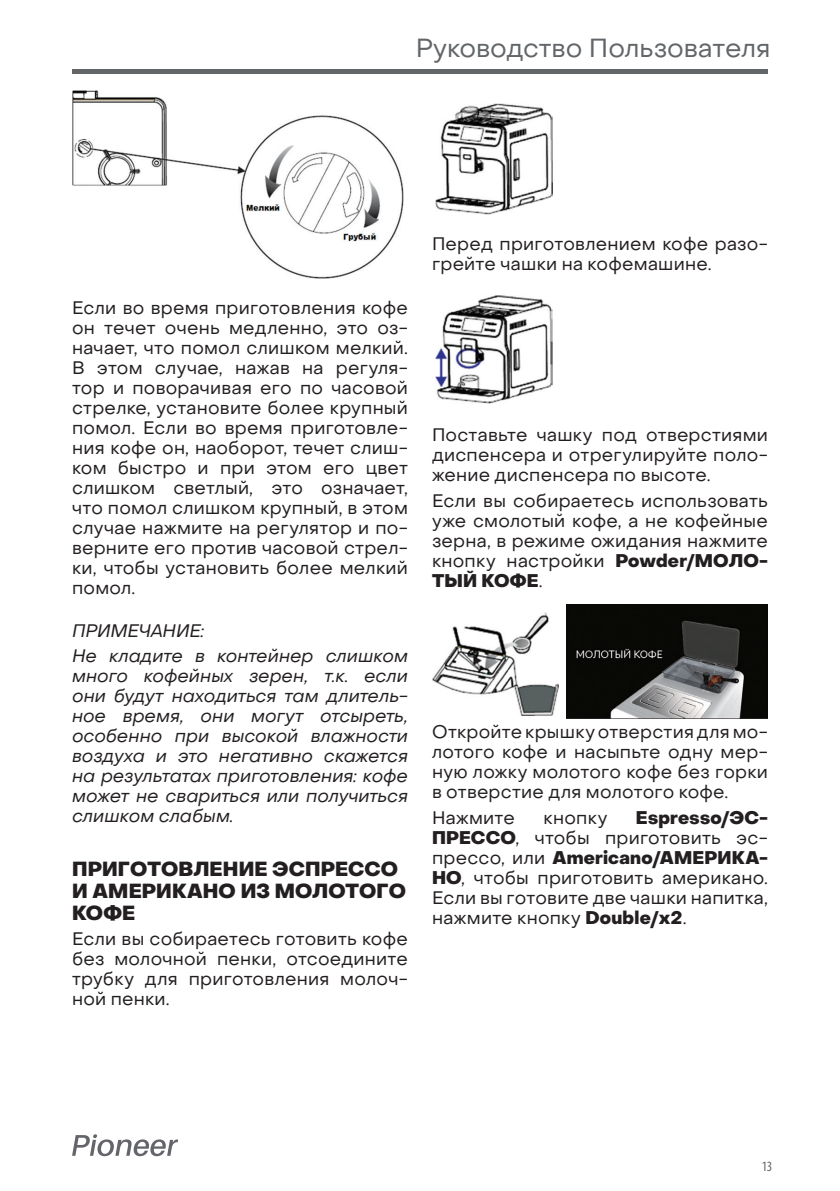
<style>
.page{position:relative;width:840px;height:1191px;background:#fff}
.page>*{position:absolute;margin:0;border:0;box-sizing:border-box;transform-origin:0 0}
.t1{font:26px "Object Sans";color:#626669}
.Заголовки{font:800 20px/22px "Object Sans";letter-spacing:.005em;color:#231f20}
.Основной_текстовый_б{font:18px/20px "Object Sans";letter-spacing:.015em;color:#231f20;text-align:justify}
.Примечание{font:italic 18px/20px "Object Sans";letter-spacing:-.005em;color:#231f20;text-align:justify}
.t2{font:condensed 14.2px "Myriad Pro";color:#626669}
.s1{font-weight:800}
</style>
<div class="page">
<hr style="left:72px;top:69px;width:695px;height:4px;background:#626669">
<svg style="left:72px;top:1134px;width:106px;height:22px"></svg>
<img style="left:72px;top:91px;width:331px;height:187px">
<img style="left:435px;top:104px;width:117px;height:110px">
<img style="left:435px;top:295px;width:117px;height:108px">
<img style="left:432px;top:612px;width:126px;height:103px">
<img style="left:566px;top:604px;width:201px;height:114px">
<h1 class="t1" style="left:415px;top:32px;width:356px">Руководство Пользователя</h1>
<p class="Основной_текстовый_б" style="left:72px;top:298px;width:337px">Если во время приготовления кофе он течет очень медленно, это оз&shy;начает, что помол слишком мелкий.<br>В этом случае, нажав на регуля&shy;тор и поворачивая его по часовой стрелке, установите более крупный помол. Если во время приготовле&shy;ния кофе он, наоборот, течет слиш&shy;ком быстро и при этом его цвет слишком светлый, это означает, что помол слишком крупный, в этом случае нажмите на регулятор и по&shy;верните его против часовой стрел&shy;ки, чтобы установить более мелкий помол.</p>
<p class="Примечание" style="left:72px;top:620px;width:134px">ПРИМЕЧАНИЕ:</p>
<p class="Примечание" style="left:72px;top:646px;width:337px">Не кладите в контейнер слишком много кофейных зерен, т.к. если они будут находиться там длитель&shy;ное время, они могут отсыреть, особенно при высокой влажности воздуха и это негативно скажется на результатах приготовления: кофе может не свариться или получиться слишком слабым.</p>
<p class="Заголовки" style="left:72px;top:858px;width:335px">ПРИГОТОВЛЕНИЕ ЭСПРЕССО<br>И АМЕРИКАНО ИЗ МОЛОТОГО<br>КОФЕ</p>
<p class="Основной_текстовый_б" style="left:72px;top:929px;width:337px">Если вы собираетесь готовить кофе без молочной пенки, отсоедините трубку для приготовления молоч&shy;ной пенки.</p>
<p class="Основной_текстовый_б" style="left:432px;top:233px;width:337px">Перед приготовлением кофе разо&shy;грейте чашки на кофемашине.</p>
<p class="Основной_текстовый_б" style="left:432px;top:425px;width:337px">Поставьте чашку под отверстиями диспенсера и отрегулируйте поло&shy;жение диспенсера по высоте.</p>
<p class="Основной_текстовый_б" style="left:432px;top:490px;width:337px">Если вы собираетесь использовать уже смолотый кофе, а не кофейные зерна, в режиме ожидания нажмите кнопку настройки <span class="s1">Powder/МОЛО-ТЫЙ КОФЕ</span>.</p>
<p class="Основной_текстовый_б" style="left:432px;top:722px;width:337px">Откройте крышку отверстия для мо&shy;лотого кофе и насыпьте одну мер&shy;ную ложку молотого кофе без горки в отверстие для молотого кофе.</p>
<p class="Основной_текстовый_б" style="left:432px;top:807px;width:84px">Нажмите</p>
<p class="Основной_текстовый_б" style="left:543px;top:807px;width:65px">кнопку</p>
<p class="Основной_текстовый_б" style="left:432px;top:807px;width:337px;text-indent:204px"><span class="s1">Espresso/ЭС-ПРЕССО</span>, чтобы приготовить эс&shy;прессо, или <span class="s1">Americano/АМЕРИКА-НО</span>, чтобы приготовить американо.<br>Если вы готовите две чашки напитка, нажмите кнопку <span class="s1">Double/х2</span>.</p>
<p class="t2" style="left:761px;top:1158px;width:12px">13</p>
</div>
